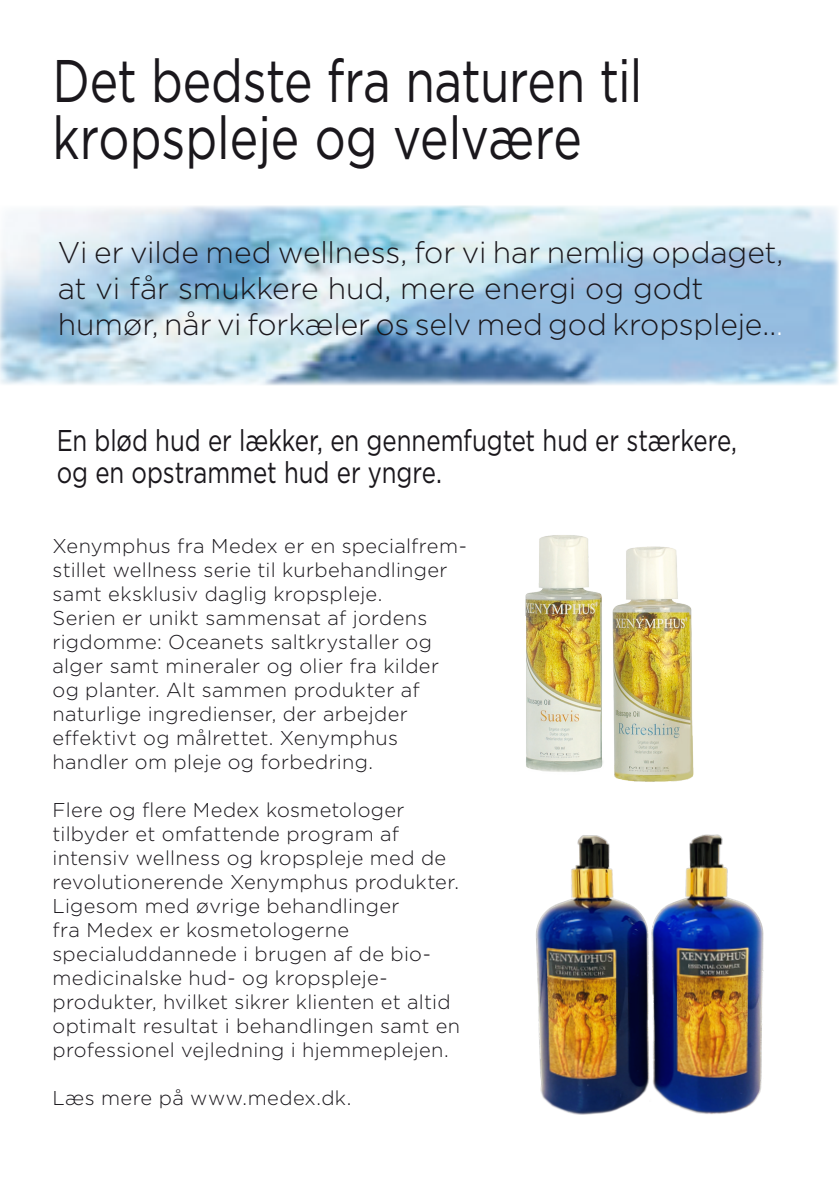
<style>
.page{position:relative;width:840px;height:1191px;background:#fff}
.page>*{position:absolute;margin:0;border:0;box-sizing:border-box;transform-origin:0 0}
.t1{font:60px/57.6px "Gotham";letter-spacing:-.005em;color:#1a171c;scale:.8 1}
.t2{font:300 30px/36px "Gotham";letter-spacing:-.005em;color:#1a171c}
.t3{font:30px/32px "Gotham";color:#1a171c;scale:.8 1}
.t4{font:300 20px/24px "Gotham";letter-spacing:.015em;color:#1a171c}
.s1{color:#fff}
</style>
<div class="page">
<img style="left:0;top:205px;width:838px;height:180px">
<img style="left:612px;top:546px;width:82px;height:232px">
<img style="left:525px;top:535px;width:78px;height:237px">
<img style="left:536px;top:778px;width:228px;height:337px">
<h1 class="t1" style="left:52px;top:50px;width:738px">Det bedste fra naturen til kropspleje og velvære</h1>
<h2 class="t2" style="left:58px;top:234px;width:726px">Vi er vilde med wellness, for vi har nemlig opdaget, at vi får smukkere hud, mere energi og godt humør, når vi forkæler os selv med god kropspleje..<span class="s1">.</span></h2>
<h2 class="t3" style="left:57px;top:424px;width:851px">En blød hud er lækker, en gennemfugtet hud er stærkere, og en opstrammet hud er yngre.</h2>
<p class="t4" style="left:52px;top:533px;width:415px">Xenymphus fra Medex er en specialfrem&shy;stillet wellness serie til kurbehandlinger samt eksklusiv daglig kropspleje.<br>Serien er unikt sammensat af jordens rigdomme: Oceanets saltkrystaller og alger samt mineraler og olier fra kilder og planter. Alt sammen produkter af naturlige ingredienser, der arbejder effektivt og målrettet. Xenymphus handler om pleje og forbedring.</p>
<p class="t4" style="left:52px;top:797px;width:409px">Flere og flere Medex kosmetologer tilbyder et omfattende program af intensiv wellness og kropspleje med de revolutionerende Xenymphus produkter.<br>Ligesom med øvrige behandlinger<br>fra Medex er kosmetologerne specialuddannede i brugen af de bio&shy;medicinalske hud- og kropspleje&shy;produkter, hvilket sikrer klienten et altid optimalt resultat i behandlingen samt en professionel vejledning i hjemmeplejen.</p>
<p class="t4" style="left:52px;top:1085px;width:300px">Læs mere på www.medex.dk.</p>
</div>
